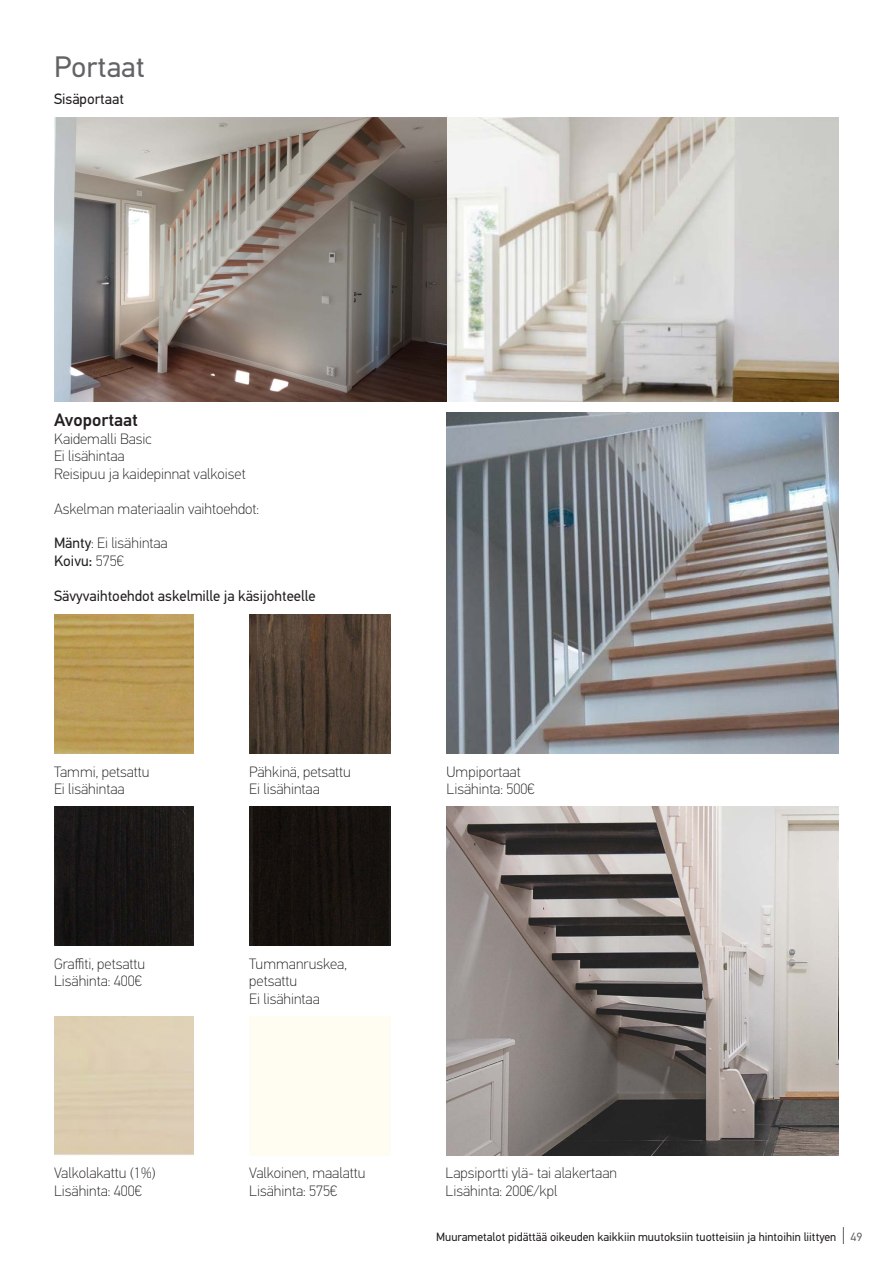
<style>
.page{position:relative;width:893px;height:1263px;background:#fff}
.page>*{position:absolute;margin:0;border:0;box-sizing:border-box;transform-origin:0 0}
.t1{font:29.7px "PFDIN Text Pro";color:#636366}
.Leipis_10{font:500 18px "PF Din Text Pro";color:#231f20}
.Leipis_10-2{font:100 15px/17.4px "PF Din Text Pro";color:#231f20}
.Leipis_10-3{font:15px "PFDIN Text Pro";color:#231f20}
.t2{font:12px "PFDIN Text Pro";color:#231f20}
.s1{font-family:"PFDIN Text Pro";font-weight:400}
.s2{font-family:"PF Din Text Pro";font-weight:100}
.s3{color:#636366}
</style>
<div class="page">
<svg style="left:843px;top:1227px;width:1px;height:17px"></svg>
<img style="left:446px;top:806px;width:393px;height:349px">
<img style="left:54px;top:118px;width:785px;height:283px">
<img style="left:54px;top:614px;width:139px;height:140px">
<img style="left:249px;top:614px;width:141px;height:140px">
<img style="left:54px;top:806px;width:139px;height:140px">
<div style="left:249px;top:806px;width:141px;height:140px;background:#16120e"></div>
<img style="left:447px;top:413px;width:392px;height:341px">
<p class="t1" style="left:54px;top:49px;width:92px">Portaat</p>
<p class="Leipis_10-3" style="left:54px;top:90px;width:71px">Sisäportaat</p>
<p class="Leipis_10" style="left:54px;top:409px;width:85px">Avoportaat</p>
<p class="Leipis_10-2" style="left:54px;top:430px;width:99px">Kaidemalli Basic</p>
<p class="Leipis_10-2" style="left:54px;top:448px;width:72px">Ei lisähintaa</p>
<p class="Leipis_10-2" style="left:54px;top:465px;width:193px">Reisipuu ja kaidepinnat valkoiset</p>
<p class="Leipis_10-2" style="left:54px;top:500px;width:207px">Askelman materiaalin vaihtoehdot:</p>
<p class="Leipis_10-2" style="left:54px;top:535px;width:115px"><span class="s1">Mänty</span>: Ei lisähintaa</p>
<p class="Leipis_10-3" style="left:54px;top:552px;width:71px">Koivu: <span class="s2">575€</span></p>
<p class="Leipis_10-3" style="left:54px;top:587px;width:263px">Sävyvaihtoehdot askelmille ja käsijohteelle</p>
<p class="Leipis_10-2" style="left:249px;top:763px;width:103px">Pähkinä, petsattu<br>Ei lisähintaa</p>
<p class="Leipis_10-2" style="left:54px;top:763px;width:97px">Tammi, petsattu<br>Ei lisähintaa</p>
<p class="Leipis_10-2" style="left:446px;top:763px;width:89px">Umpiportaat<br>Lisähinta: 500€</p>
<p class="Leipis_10-2" style="left:54px;top:955px;width:93px">Graffiti, petsattu</p>
<p class="Leipis_10-2" style="left:54px;top:972px;width:89px">Lisähinta: 400€</p>
<p class="Leipis_10-2" style="left:54px;top:1164px;width:103px">Valkolakattu (1%)<br>Lisähinta: 400€</p>
<p class="Leipis_10-2" style="left:249px;top:955px;width:99px">Tummanruskea, petsattu</p>
<p class="Leipis_10-2" style="left:249px;top:990px;width:72px">Ei lisähintaa</p>
<p class="Leipis_10-2" style="left:249px;top:1164px;width:118px">Valkoinen, maalattu</p>
<p class="Leipis_10-2" style="left:249px;top:1182px;width:89px">Lisähinta: 575€</p>
<p class="Leipis_10-2" style="left:446px;top:1164px;width:173px">Lapsiportti ylä- tai alakertaan<br>Lisähinta: 200€/kpl</p>
<p class="t2" style="left:436px;top:1229px;width:428px">Muurametalot pidättää oikeuden kaikkiin muutoksiin tuotteisiin ja hintoihin liittyen <span class="s3">49</span></p>
</div>
